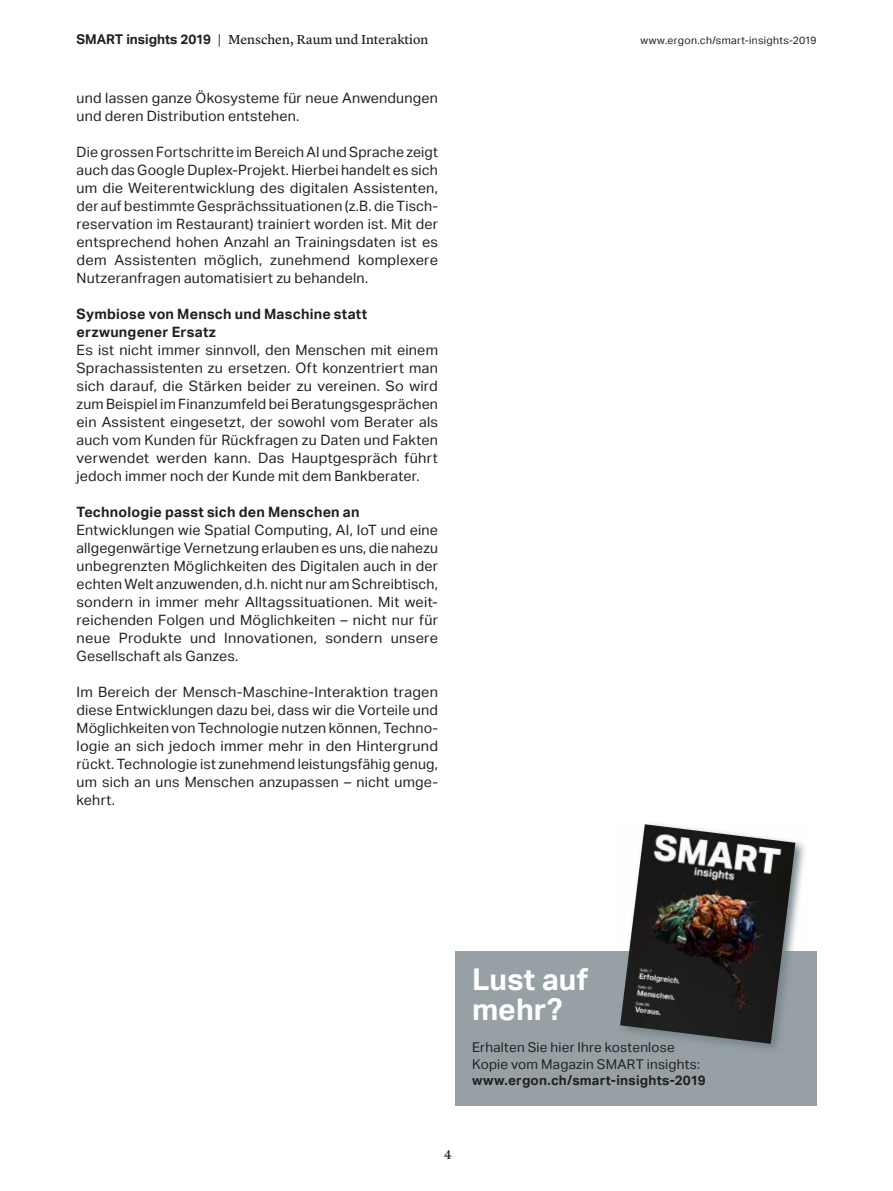
<style>
.page{position:relative;width:893px;height:1191px;background:#fff}
.page>*{position:absolute;margin:0;border:0;box-sizing:border-box;transform-origin:0 0}
.t1{font:700 30px/30px "Aktiv Grotesk";letter-spacing:.005em;color:#fff}
.t2{font:14.25px/18px "Aktiv Grotesk";letter-spacing:.015em;color:#231f20;text-align:justify}
.t3{font:700 14.25px/18px "Aktiv Grotesk";letter-spacing:.015em;color:#231f20}
.t4{font:13.5px/16.2px "Aktiv Grotesk";letter-spacing:.02em;color:#231f20}
.t5{font:13.5px "Lyon Text Regular No.2";color:#231f20}
.t6{font:700 13.5px "Aktiv Grotesk";letter-spacing:.02em;color:#231f20}
.t7{font:10.5px "Aktiv Grotesk";letter-spacing:.03em;color:#231f20}
.s1{font-family:"Aktiv Grotesk";font-weight:700}
</style>
<div class="page">
<div style="left:455px;top:951px;width:361px;height:155px;background:#97a1a5"></div>
<svg style="left:719px;top:841px;width:86px;height:209px"></svg>
<img style="left:620px;top:824px;width:175px;height:219px">
<p class="t5" style="left:77px;top:29px;width:353px"><span class="s1">SMART insights 2019</span> | Menschen, Raum und Interaktion</p>
<p class="t7" style="left:641px;top:34px;width:177px">www.ergon.ch/smart-insights-2019</p>
<p class="t2" style="left:77px;top:89px;width:363px">und lassen ganze Ökosysteme für neue Anwendungen und deren Distribution entstehen.</p>
<p class="t2" style="left:77px;top:143px;width:363px">Die grossen Fortschritte im Bereich AI und Sprache zeigt auch das Google Duplex-Projekt. Hierbei handelt es sich um die Weiterentwicklung des digitalen Assistenten, der auf bestimmte Gesprächssituationen (z.B. die Tisch&shy;reservation im Restaurant) trainiert worden ist. Mit der entsprechend hohen Anzahl an Trainingsdaten ist es dem Assistenten möglich, zunehmend komplexere Nutzeranfragen automatisiert zu behandeln.</p>
<p class="t3" style="left:77px;top:305px;width:292px">Symbiose von Mensch und Maschine statt erzwungener Ersatz</p>
<p class="t2" style="left:77px;top:341px;width:363px">Es ist nicht immer sinnvoll, den Menschen mit einem Sprachassistenten zu ersetzen. Oft konzentriert man sich darauf, die Stärken beider zu vereinen. So wird zum Beispiel im Finanzumfeld bei Beratungsgesprächen ein Assistent eingesetzt, der sowohl vom Berater als auch vom Kunden für Rückfragen zu Daten und Fakten verwendet werden kann. Das Hauptgespräch führt jedoch immer noch der Kunde mit dem Bankberater.</p>
<p class="t3" style="left:77px;top:503px;width:285px">Technologie passt sich den Menschen an</p>
<p class="t2" style="left:77px;top:521px;width:363px">Entwicklungen wie Spatial Computing, AI, IoT und eine allgegenwärtige Vernetzung erlauben es uns, die nahezu unbegrenzten Möglichkeiten des Digitalen auch in der echten Welt anzuwenden, d.h. nicht nur am Schreibtisch, sondern in immer mehr Alltagssituationen. Mit weit&shy;reichenden Folgen und Möglichkeiten – nicht nur für neue Produkte und Innovationen, sondern unsere Gesellschaft als Ganzes.</p>
<p class="t2" style="left:77px;top:683px;width:363px">Im Bereich der Mensch-Maschine-Interaktion tragen diese Entwicklungen dazu bei, dass wir die Vorteile und Möglichkeiten von Technologie nutzen können, Techno&shy;logie an sich jedoch immer mehr in den Hintergrund rückt. Technologie ist zunehmend leistungsfähig genug, um sich an uns Menschen anzupassen – nicht umge&shy;kehrt.</p>
<h1 class="t1" style="left:472px;top:964px;width:118px">Lust auf mehr?</h1>
<p class="t4" style="left:472px;top:1039px;width:229px">Erhalten Sie hier Ihre kostenlose<br>Kopie vom Magazin SMART insights:</p>
<p class="t6" style="left:472px;top:1072px;width:235px">www.ergon.ch/smart-insights-2019</p>
<p class="t5" style="left:444px;top:1143px;width:9px">4</p>
</div>
